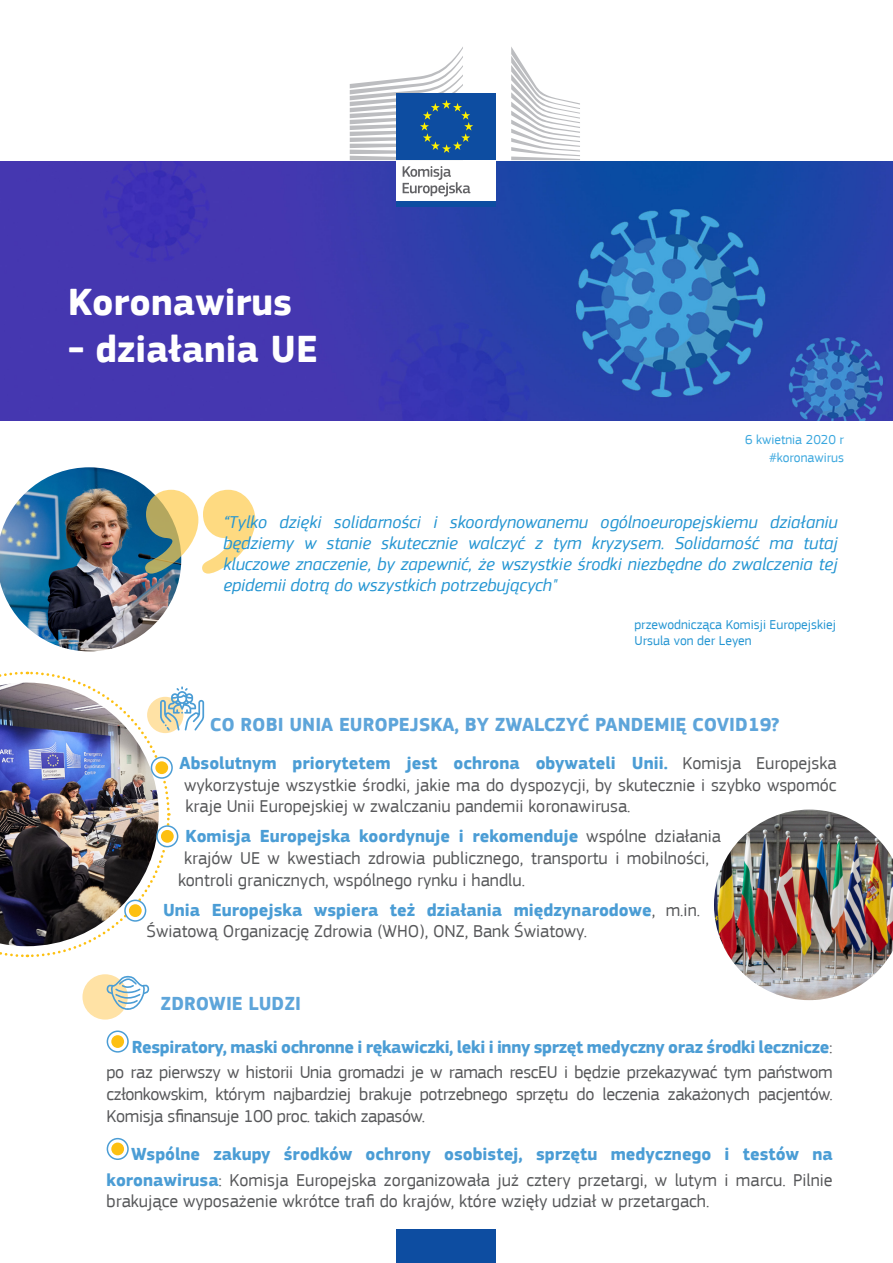
<style>
.page{position:relative;width:893px;height:1263px;background:#fff}
.page>*{position:absolute;margin:0;border:0;box-sizing:border-box;transform-origin:0 0}
.TITLE_H1{font:700 39px "EC Square Sans Pro";color:#fff}
.Intro{font:700 19.5px "EC Square Sans Pro";color:#5ea5da}
.Intro-2{font:18px/21.6px "EC Square Sans Pro";color:#57585a;text-align:justify}
.t1{font:italic 18px/21px "EC Square Sans Pro";color:#2495d2;text-align:justify}
.Intro-3{font:700 18px/25.7px "EC Square Sans Pro";color:#4b9dd5;text-align:right}
.Intro-4{font:700 18px/25.7px "EC Square Sans Pro";letter-spacing:-.02em;color:#4b9dd5;text-align:right}
.Intro-5{font:18px/21.6px "EC Square Sans Pro";letter-spacing:-.02em;color:#57585a}
.Intro-6{font:13.5px/16.2px "EC Square Sans Pro";color:#2495d2}
.hashtag{font:13.5px "EC Square Sans Pro";color:#3aa7de}
.s1{font-weight:700;color:#4b9dd5}
.s2{font-weight:400;color:#57585a}
</style>
<div class="page">
<img style="left:0;top:161px;width:893px;height:260px">
<div style="left:397px;top:158px;width:99px;height:44px;background:#fff"></div>
<svg style="left:403px;top:166px;width:67px;height:31px"></svg>
<div style="left:397px;top:201px;width:99px;height:6px;background:#0d4da1"></div>
<svg style="left:511px;top:47px;width:69px;height:113px"></svg>
<div style="left:397px;top:94px;width:99px;height:66px;background:#0d4da1"></div>
<svg style="left:350px;top:47px;width:123px;height:113px"></svg>
<div style="left:397px;top:1230px;width:99px;height:33px;background:#0d4da1"></div>
<svg style="left:0;top:671px;width:204px;height:287px"></svg>
<img style="left:0;top:683px;width:159px;height:263px">
<img style="left:0;top:467px;width:180px;height:184px">
<svg style="left:145px;top:490px;width:110px;height:84px"></svg>
<img style="left:714px;top:809px;width:179px;height:191px">
<div style="left:82px;top:974px;width:46px;height:45px;background:#ffe2a5;border-radius:50%"></div>
<svg style="left:106px;top:975px;width:44px;height:36px"></svg>
<svg style="left:107px;top:1031px;width:21px;height:21px"></svg>
<div style="left:107px;top:1030px;width:22px;height:22px;border:2px solid #4b9dd5;border-radius:50%"></div>
<div style="left:111px;top:1035px;width:13px;height:13px;background:#fdc011;border-radius:50%"></div>
<svg style="left:107px;top:1139px;width:21px;height:20px"></svg>
<div style="left:107px;top:1138px;width:22px;height:22px;border:2px solid #4b9dd5;border-radius:50%"></div>
<div style="left:111px;top:1142px;width:13px;height:13px;background:#fdc011;border-radius:50%"></div>
<svg style="left:151px;top:757px;width:21px;height:21px"></svg>
<div style="left:151px;top:757px;width:22px;height:22px;border:2px solid #4b9dd5;border-radius:50%"></div>
<div style="left:155px;top:761px;width:13px;height:13px;background:#fdc011;border-radius:50%"></div>
<svg style="left:157px;top:826px;width:21px;height:21px"></svg>
<div style="left:156px;top:825px;width:22px;height:22px;border:2px solid #4b9dd5;border-radius:50%"></div>
<div style="left:161px;top:830px;width:13px;height:13px;background:#fdc011;border-radius:50%"></div>
<svg style="left:125px;top:900px;width:21px;height:21px"></svg>
<div style="left:124px;top:899px;width:22px;height:23px;border:2px solid #4b9dd5;border-radius:50%"></div>
<div style="left:129px;top:904px;width:13px;height:13px;background:#fdc011;border-radius:50%"></div>
<p class="TITLE_H1" style="left:68px;top:279px;width:226px">Koronawirus</p>
<p class="TITLE_H1" style="left:68px;top:325px;width:251px">- działania UE</p>
<p class="hashtag" style="left:745px;top:432px;width:100px">6 kwietnia 2020 r</p>
<p class="hashtag" style="left:769px;top:450px;width:76px">#koronawirus</p>
<p class="t1" style="left:223px;top:512px;width:616px">“Tylko dzięki solidarności i skoordynowanemu ogólnoeuropejskiemu działaniu będziemy w stanie skutecznie walczyć z tym kryzysem. Solidarność ma tutaj kluczowe znaczenie, by zapewnić, że wszystkie środki niezbędne do zwalczenia tej epidemii dotrą do wszystkich potrzebujących"</p>
<p class="Intro-6" style="left:635px;top:616px;width:203px">przewodnicząca Komisji Europejskiej<br>Ursula von der Leyen</p>
<p class="Intro" style="left:210px;top:712px;width:571px">CO ROBI UNIA EUROPEJSKA, BY ZWALCZYĆ PANDEMIĘ COVID19?</p>
<p class="Intro-2" style="left:180px;top:752px;width:659px"><span class="s1">Absolutnym priorytetem jest ochrona obywateli Unii.</span> Komisja Europejska wykorzystuje wszystkie środki, jakie ma do dyspozycji, by skutecznie i szybko wspomóc kraje Unii Europejskiej w zwalczaniu pandemii koronawirusa.</p>
<p class="Intro-3" style="left:186px;top:824px;width:537px">Komisja Europejska koordynuje i rekomenduje <span class="s2">wspólne działania</span></p>
<p class="Intro-2" style="left:184px;top:847px;width:527px">krajów UE w kwestiach zdrowia publicznego, transportu i mobilności,</p>
<p class="Intro-2" style="left:178px;top:869px;width:348px">kontroli granicznych, wspólnego rynku i handlu.</p>
<p class="Intro-2" style="left:147px;top:899px;width:555px;text-indent:16px"><span class="s1">Unia Europejska wspiera też działania międzynarodowe</span>, m.in.<br>Światową Organizację Zdrowia (WHO), ONZ, Bank Światowy.</p>
<p class="Intro" style="left:161px;top:992px;width:142px">ZDROWIE LUDZI</p>
<p class="Intro-4" style="left:107px;top:1034px;width:728px">Respiratory, maski ochronne i rękawiczki, leki i inny sprzęt medyczny oraz środki lecznicze<span class="s2">:<br>po raz pierwszy w historii Unia gromadzi je w ramach rescEU i będzie przekazywać tym państwom</span></p>
<p class="Intro-5" style="left:107px;top:1083px;width:728px">członkowskim, którym najbardziej brakuje potrzebnego sprzętu do leczenia zakażonych pacjentów.<br>Komisja sfinansuje 100 proc. takich zapasów.</p>
<p class="Intro-3" style="left:107px;top:1142px;width:728px">Wspólne zakupy środków ochrony osobistej, sprzętu medycznego i testów na koronawirusa<span class="s2">: Komisja Europejska zorganizowała już cztery przetargi, w lutym i marcu. Pilnie</span></p>
<p class="Intro-2" style="left:107px;top:1191px;width:604px">brakujące wyposażenie wkrótce trafi do krajów, które wzięły udział w przetargach.</p>
</div>
